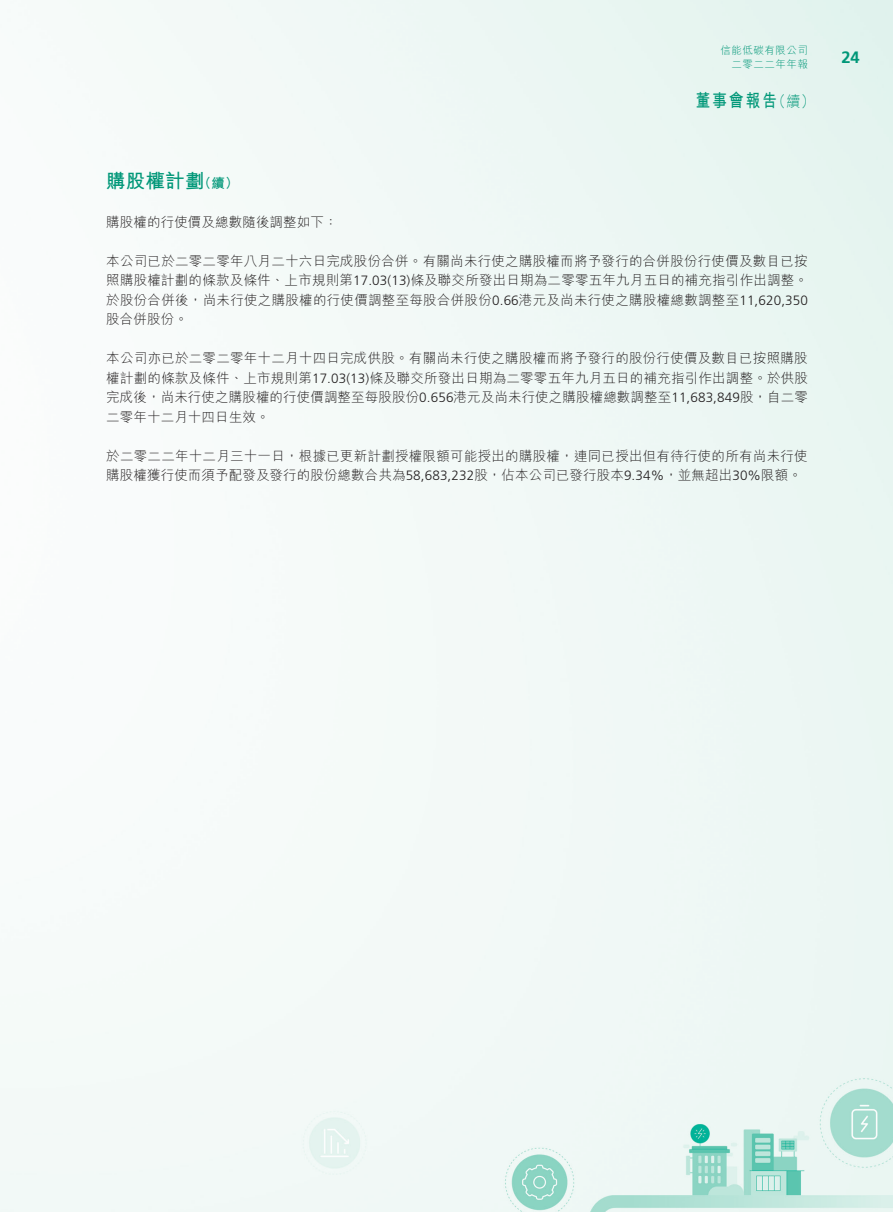
<style>
.page{position:relative;width:893px;height:1212px;background:#fff}
.page>*{position:absolute;margin:0;border:0;box-sizing:border-box;transform-origin:0 0}
.t1{font:700 19.5px "M Hei HK";letter-spacing:.01em;color:#009778}
.t2{font:700 18px "M Hei HK";letter-spacing:.155em;color:#009778;scale:.8 1}
.t3{font:700 16.5px "Frutiger LT Std";color:#009778}
.t4{font:300 15px "M Hei HK";color:#009778;scale:.94 1}
.t5{font:300 13.5px/19.5px "M Hei HK";letter-spacing:.01em;color:#231f20;text-align:justify}
.t6{font:700 13.5px "M Hei HK";color:#009778}
.t7{font:300 10.5px "M Hei HK";letter-spacing:.05em;color:#009778}
.s1{font-family:"Frutiger LT Std"}
</style>
<div class="page">
<img style="left:0;top:0;width:893px;height:1212px">
<p class="t7" style="left:720px;top:45px;width:89px">信能低碳有限公司</p>
<p class="t7" style="left:731px;top:58px;width:78px">二零二二年年報</p>
<p class="t4" style="left:772px;top:94px;width:47px">（續(</p>
<h2 class="t2" style="left:696px;top:87px;width:103px">董事會報告</h2>
<h1 class="t1" style="left:106px;top:166px;width:100px">購股權計劃</h1>
<p class="t5" style="left:106px;top:212px;width:233px">購股權的行使價及總數隨後調整如下：</p>
<p class="t5" style="left:106px;top:251px;width:703px">本公司已於二零二零年八月二十六日完成股份合併。有關尚未行使之購股權而將予發行的合併股份行使價及數目已按照購股權計劃的條款及條件、上市規則第<span class="s1">17.03(13)</span>條及聯交所發出日期為二零零五年九月五日的補充指引作出調整。於股份合併後，尚未行使之購股權的行使價調整至每股合併股份<span class="s1">0.66</span>港元及尚未行使之購股權總數調整至<span class="s1">11,620,350</span>股合併股份。</p>
<p class="t5" style="left:106px;top:348px;width:703px">本公司亦已於二零二零年十二月十四日完成供股。有關尚未行使之購股權而將予發行的股份行使價及數目已按照購股權計劃的條款及條件、上市規則第<span class="s1">17.03(13)</span>條及聯交所發出日期為二零零五年九月五日的補充指引作出調整。於供股完成後，尚未行使之購股權的行使價調整至每股股份<span class="s1">0.656</span>港元及尚未行使之購股權總數調整至<span class="s1">11,683,849</span>股，自二零二零年十二月十四日生效。</p>
<p class="t5" style="left:106px;top:446px;width:703px">於二零二二年十二月三十一日，根據已更新計劃授權限額可能授出的購股權，連同已授出但有待行使的所有尚未行使購股權獲行使而須予配發及發行的股份總數合共為<span class="s1">58,683,232</span>股，佔本公司已發行股本<span class="s1">9.34%</span>，並無超出<span class="s1">30%</span>限額。</p>
<p class="t6" style="left:198px;top:173px;width:42px">（續(</p>
<p class="t3" style="left:841px;top:48px;width:20px">24</p>
</div>
